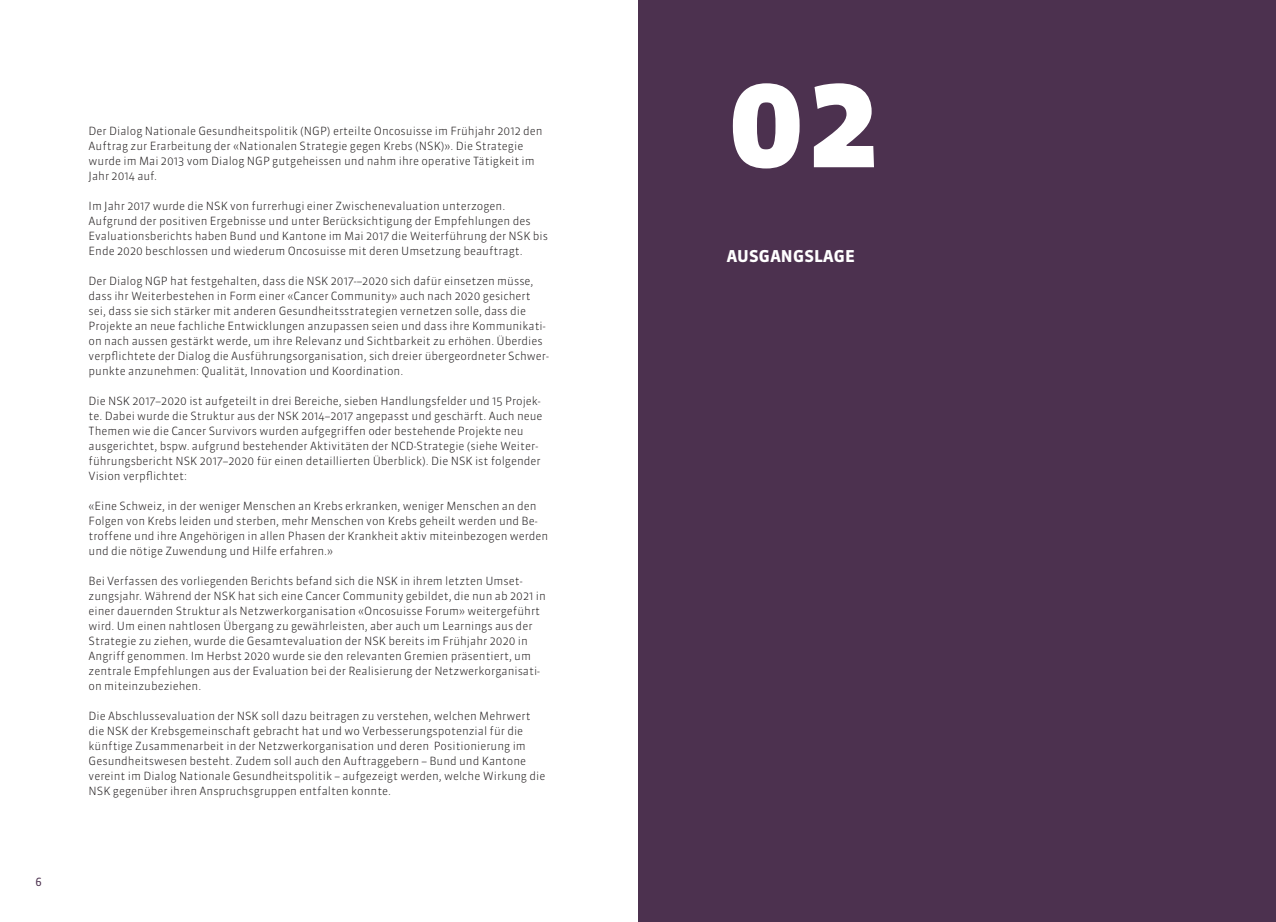
<style>
.page{position:relative;width:1276px;height:922px;background:#fff}
.page>*{position:absolute;margin:0;border:0;box-sizing:border-box;transform-origin:0 0}
.t1{font:900 125px "Sanuk Pro";color:#fff}
.t2{font:700 16.25px "Sanuk Pro";letter-spacing:.01em;color:#fff}
.t3{font:300 11.25px/15px "Sanuk Pro";color:#231f20}
.t4{font:11.25px "Sanuk Pro";color:#4c314f}
</style>
<div class="page">
<div style="left:638px;top:0;width:638px;height:921px;background:#4c314f"></div>
<p class="t4" style="left:35px;top:873px;width:8px">6</p>
<p class="t3" style="left:89px;top:123px;width:456px">Der Dialog Nationale Gesundheitspolitik (NGP) erteilte Oncosuisse im Frühjahr 2012 den Auftrag zur Erarbeitung der «Nationalen Strategie gegen Krebs (NSK)». Die Strategie wurde im Mai 2013 vom Dialog NGP gutgeheissen und nahm ihre operative Tätigkeit im Jahr 2014 auf.</p>
<p class="t3" style="left:89px;top:198px;width:461px">Im Jahr 2017 wurde die NSK von furrerhugi einer Zwischenevaluation unterzogen.<br>Aufgrund der positiven Ergebnisse und unter Berücksichtigung der Empfehlungen des Evaluationsberichts haben Bund und Kantone im Mai 2017 die Weiterführung der NSK bis Ende 2020 beschlossen und wiederum Oncosuisse mit deren Umsetzung beauftragt.</p>
<p class="t3" style="left:89px;top:273px;width:462px">Der Dialog NGP hat festgehalten, dass die NSK 2017-–2020 sich dafür einsetzen müsse, dass ihr Weiterbestehen in Form einer «Cancer Community» auch nach 2020 gesichert sei, dass sie sich stärker mit anderen Gesundheitsstrategien vernetzen solle, dass die Projekte an neue fachliche Entwicklungen anzupassen seien und dass ihre Kommunikati&shy;on nach aussen gestärkt werde, um ihre Relevanz und Sichtbarkeit zu erhöhen. Überdies verpflichtete der Dialog die Ausführungsorganisation, sich dreier übergeordneter Schwer&shy;punkte anzunehmen: Qualität, Innovation und Koordination.</p>
<p class="t3" style="left:89px;top:393px;width:455px">Die NSK 2017–2020 ist aufgeteilt in drei Bereiche, sieben Handlungsfelder und 15 Projek&shy;te. Dabei wurde die Struktur aus der NSK 2014–2017 angepasst und geschärft. Auch neue Themen wie die Cancer Survivors wurden aufgegriffen oder bestehende Projekte neu ausgerichtet, bspw. aufgrund bestehender Aktivitäten der NCD-Strategie (siehe Weiter&shy;führungsbericht NSK 2017–2020 für einen detaillierten Überblick). Die NSK ist folgender Vision verpflichtet:</p>
<p class="t3" style="left:89px;top:498px;width:461px">«Eine Schweiz, in der weniger Menschen an Krebs erkranken, weniger Menschen an den Folgen von Krebs leiden und sterben, mehr Menschen von Krebs geheilt werden und Be&shy;troffene und ihre Angehörigen in allen Phasen der Krankheit aktiv miteinbezogen werden und die nötige Zuwendung und Hilfe erfahren.»</p>
<p class="t3" style="left:89px;top:573px;width:459px">Bei Verfassen des vorliegenden Berichts befand sich die NSK in ihrem letzten Umset&shy;zungsjahr. Während der NSK hat sich eine Cancer Community gebildet, die nun ab 2021 in einer dauernden Struktur als Netzwerkorganisation «Oncosuisse Forum» weitergeführt wird. Um einen nahtlosen Übergang zu gewährleisten, aber auch um Learnings aus der Strategie zu ziehen, wurde die Gesamtevaluation der NSK bereits im Frühjahr 2020 in Angriff genommen. Im Herbst 2020 wurde sie den relevanten Gremien präsentiert, um zentrale Empfehlungen aus der Evaluation bei der Realisierung der Netzwerkorganisati&shy;on miteinzubeziehen.</p>
<p class="t3" style="left:89px;top:708px;width:458px">Die Abschlussevaluation der NSK soll dazu beitragen zu verstehen, welchen Mehrwert die NSK der Krebsgemeinschaft gebracht hat und wo Verbesserungspotenzial für die künftige Zusammenarbeit in der Netzwerkorganisation und deren Positionierung im Gesundheitswesen besteht. Zudem soll auch den Auftraggebern – Bund und Kantone vereint im Dialog Nationale Gesundheitspolitik – aufgezeigt werden, welche Wirkung die NSK gegenüber ihren Anspruchsgruppen entfalten konnte.</p>
<h1 class="t1" style="left:726px;top:33px;width:157px">02</h1>
<h2 class="t2" style="left:726px;top:244px;width:130px">AUSGANGSLAGE</h2>
</div>
